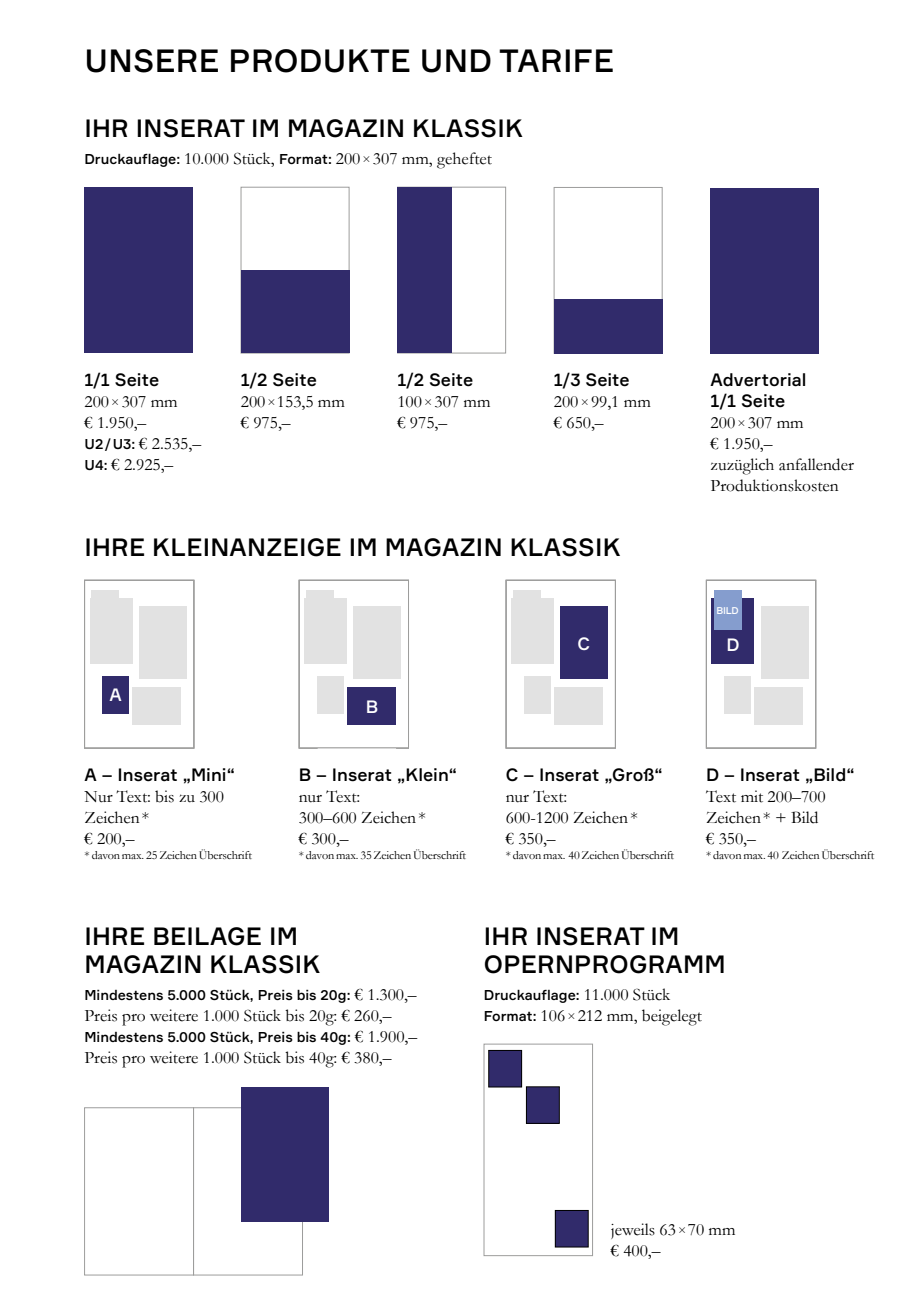
<style>
.page{position:relative;width:913px;height:1310px;background:#fff}
.page>*{position:absolute;margin:0;border:0;box-sizing:border-box;transform-origin:0 0}
.t1{font:500 31.5px "Formular";letter-spacing:.01em;color:#000}
.t2{font:500 24.5px/28px "Formular";letter-spacing:.01em;color:#000}
.t3{font:17.5px/21px "Garamond";color:#000}
.t4{font:500 17.5px/21px "Formular";color:#000}
.t5{font:500 17.5px "Formular";color:#fff}
.t6{font:500 14px "Formular";color:#000}
.t7{font:12.25px "Garamond";letter-spacing:-.01em;color:#000}
.t8{font:500 9.62px "Formular";color:#fff}
.s1{font-family:"Formular";font-weight:500;font-size:14px}
.s2{font-size:12.25px}
.s3{font-family:"Garamond";font-weight:400;font-size:17.5px}
</style>
<div class="page">
<div style="left:84px;top:187px;width:109px;height:166px;background:#312b6b"></div>
<div style="left:710px;top:188px;width:109px;height:165px;background:#312b6b"></div>
<div style="left:241px;top:187px;width:108px;height:166px;border:1px solid #9d9d9c"></div>
<div style="left:241px;top:270px;width:108px;height:83px;background:#312b6b"></div>
<div style="left:554px;top:187px;width:108px;height:166px;border:1px solid #9d9d9c"></div>
<div style="left:554px;top:299px;width:108px;height:54px;background:#312b6b"></div>
<div style="left:397px;top:187px;width:109px;height:166px;border:1px solid #9d9d9c"></div>
<div style="left:397px;top:187px;width:54px;height:166px;background:#312b6b"></div>
<div style="left:84px;top:1107px;width:110px;height:168px;border:1px solid #9d9d9c"></div>
<div style="left:193px;top:1107px;width:110px;height:168px;border:1px solid #9d9d9c"></div>
<div style="left:241px;top:1087px;width:88px;height:135px;background:#312b6b"></div>
<div style="left:484px;top:1044px;width:109px;height:211px;border:1px solid #9d9d9c"></div>
<div style="left:555px;top:1210px;width:33px;height:37px;background:#312b6b"></div>
<div style="left:555px;top:1210px;width:33px;height:37px;border:1px solid #000"></div>
<div style="left:526px;top:1086px;width:33px;height:37px;background:#312b6b"></div>
<div style="left:489px;top:1050px;width:32px;height:37px;background:#312b6b"></div>
<div style="left:488px;top:1050px;width:34px;height:37px;border:1px solid #000"></div>
<div style="left:347px;top:687px;width:49px;height:37px;background:#312b6b"></div>
<div style="left:299px;top:580px;width:110px;height:168px;border:1px solid #9d9d9c"></div>
<div style="left:317px;top:676px;width:26px;height:37px;background:#e2e2e2"></div>
<div style="left:354px;top:606px;width:47px;height:73px;background:#e2e2e2"></div>
<div style="left:304px;top:598px;width:43px;height:66px;background:#e2e2e2"></div>
<div style="left:306px;top:590px;width:27px;height:40px;background:#e2e2e2"></div>
<div style="left:90px;top:598px;width:42px;height:66px;background:#e2e2e2"></div>
<div style="left:92px;top:590px;width:27px;height:40px;background:#e2e2e2"></div>
<div style="left:102px;top:676px;width:27px;height:37px;background:#312b6b"></div>
<div style="left:84px;top:580px;width:110px;height:168px;border:1px solid #9d9d9c"></div>
<div style="left:132px;top:687px;width:49px;height:37px;background:#e2e2e2"></div>
<div style="left:139px;top:606px;width:47px;height:73px;background:#e2e2e2"></div>
<div style="left:561px;top:606px;width:47px;height:73px;background:#312b6b"></div>
<div style="left:506px;top:580px;width:110px;height:168px;border:1px solid #9d9d9c"></div>
<div style="left:511px;top:598px;width:43px;height:66px;background:#e2e2e2"></div>
<div style="left:513px;top:590px;width:27px;height:40px;background:#e2e2e2"></div>
<div style="left:524px;top:676px;width:26px;height:37px;background:#e2e2e2"></div>
<div style="left:554px;top:687px;width:49px;height:37px;background:#e2e2e2"></div>
<div style="left:706px;top:580px;width:110px;height:168px;border:1px solid #9d9d9c"></div>
<div style="left:724px;top:676px;width:26px;height:37px;background:#e2e2e2"></div>
<div style="left:754px;top:687px;width:49px;height:37px;background:#e2e2e2"></div>
<div style="left:761px;top:606px;width:47px;height:73px;background:#e2e2e2"></div>
<div style="left:711px;top:598px;width:43px;height:66px;background:#312b6b"></div>
<div style="left:714px;top:590px;width:27px;height:40px;background:#859dce"></div>
<div style="left:318px;top:748px;width:78px;height:20px;background:#fff;border:2px solid #fff"></div>
<h1 class="t1" style="left:84px;top:41px;width:531px">UNSERE PRODUKTE UND TARIFE</h1>
<h2 class="t2" style="left:84px;top:114px;width:440px">IHR INSERAT IM MAGAZIN KLASSIK</h2>
<p class="t3" style="left:84px;top:147px;width:409px"><span class="s1">Druckauflage:</span> 10.000 Stück, <span class="s1">Format:</span> 200 <span class="s2">×</span> 307 mm, geheftet</p>
<p class="t4" style="left:84px;top:369px;width:76px">1/1 Seite</p>
<p class="t3" style="left:84px;top:391px;width:118px">200 <span class="s2">×</span> 307 mm<br>€ 1.950,–<br><span class="s1">U2/U3:</span> € 2.535,–<br><span class="s1">U4:</span> € 2.925,–</p>
<p class="t4" style="left:241px;top:369px;width:78px">1/2 Seite</p>
<p class="t3" style="left:241px;top:391px;width:106px">200 <span class="s2">×</span>153,5 mm € 975,–</p>
<p class="t4" style="left:397px;top:369px;width:78px">1/2 Seite</p>
<p class="t3" style="left:397px;top:391px;width:95px">100 <span class="s2">×</span> 307 mm € 975,–</p>
<p class="t4" style="left:554px;top:369px;width:77px">1/3 Seite</p>
<p class="t3" style="left:554px;top:391px;width:98px">200 <span class="s2">×</span> 99,1 mm € 650,–</p>
<h2 class="t2" style="left:84px;top:533px;width:538px">IHRE KLEINANZEIGE IM MAGAZIN KLASSIK</h2>
<p class="t5" style="left:110px;top:684px;width:14px">A</p>
<p class="t4" style="left:85px;top:764px;width:152px">A – Inserat „Mini“</p>
<p class="t3" style="left:85px;top:786px;width:141px">Nur Text: bis zu 300<br>Zeichen*<br>€ 200,–</p>
<p class="t7" style="left:85px;top:848px;width:169px">* davon max. 25 Zeichen Überschrift</p>
<p class="t5" style="left:366px;top:695px;width:14px">B</p>
<p class="t4" style="left:299px;top:764px;width:160px">B – Inserat „Klein“</p>
<p class="t3" style="left:299px;top:786px;width:128px">nur Text:<br>300–600 Zeichen* € 300,–</p>
<p class="t7" style="left:299px;top:848px;width:169px">* davon max. 35 Zeichen Überschrift</p>
<p class="t5" style="left:577px;top:632px;width:14px">C</p>
<p class="t4" style="left:506px;top:764px;width:158px">C – Inserat „Groß“</p>
<p class="t3" style="left:506px;top:786px;width:133px">nur Text:<br>600-1200 Zeichen* € 350,–</p>
<p class="t7" style="left:506px;top:848px;width:170px">* davon max. 40 Zeichen Überschrift</p>
<p class="t4" style="left:710px;top:369px;width:97px">Advertorial<br>1/1 Seite</p>
<p class="t3" style="left:710px;top:412px;width:145px">200 <span class="s2">×</span> 307 mm<br>€ 1.950,–<br>zuzüglich anfallender<br>Produktionskosten</p>
<p class="t8" style="left:716px;top:604px;width:24px">BILD</p>
<p class="t5" style="left:726px;top:633px;width:15px">D</p>
<p class="t4" style="left:706px;top:764px;width:150px">D – Inserat „Bild“</p>
<p class="t3" style="left:706px;top:786px;width:121px">Text mit 200–700<br>Zeichen* + Bild € 350,–</p>
<p class="t7" style="left:706px;top:848px;width:170px">* davon max. 40 Zeichen Überschrift</p>
<h2 class="t2" style="left:84px;top:922px;width:238px">IHRE BEILAGE IM<br>MAGAZIN KLASSIK</h2>
<p class="t6" style="left:84px;top:986px;width:334px">Mindestens 5.000 Stück, Preis bis 20g: <span class="s3">€ 1.300,–</span></p>
<p class="t3" style="left:84px;top:1004px;width:309px">Preis pro weitere 1.000 Stück bis 20g: € 260,–</p>
<p class="t6" style="left:84px;top:1028px;width:334px">Mindestens 5.000 Stück, Preis bis 40g: <span class="s3">€ 1.900,–</span></p>
<p class="t3" style="left:84px;top:1046px;width:309px">Preis pro weitere 1.000 Stück bis 40g: € 380,–</p>
<h2 class="t2" style="left:484px;top:922px;width:243px">IHR INSERAT IM<br>OPERNPROGRAMM</h2>
<p class="t6" style="left:484px;top:986px;width:188px">Druckauflage: <span class="s3">11.000 Stück</span></p>
<p class="t3" style="left:484px;top:1004px;width:219px"><span class="s1">Format:</span> 106 <span class="s2">×</span> 212 mm, beigelegt</p>
<p class="t3" style="left:611px;top:1218px;width:126px">jeweils 63 <span class="s2">×</span>70 mm € 400,–</p>
</div>
